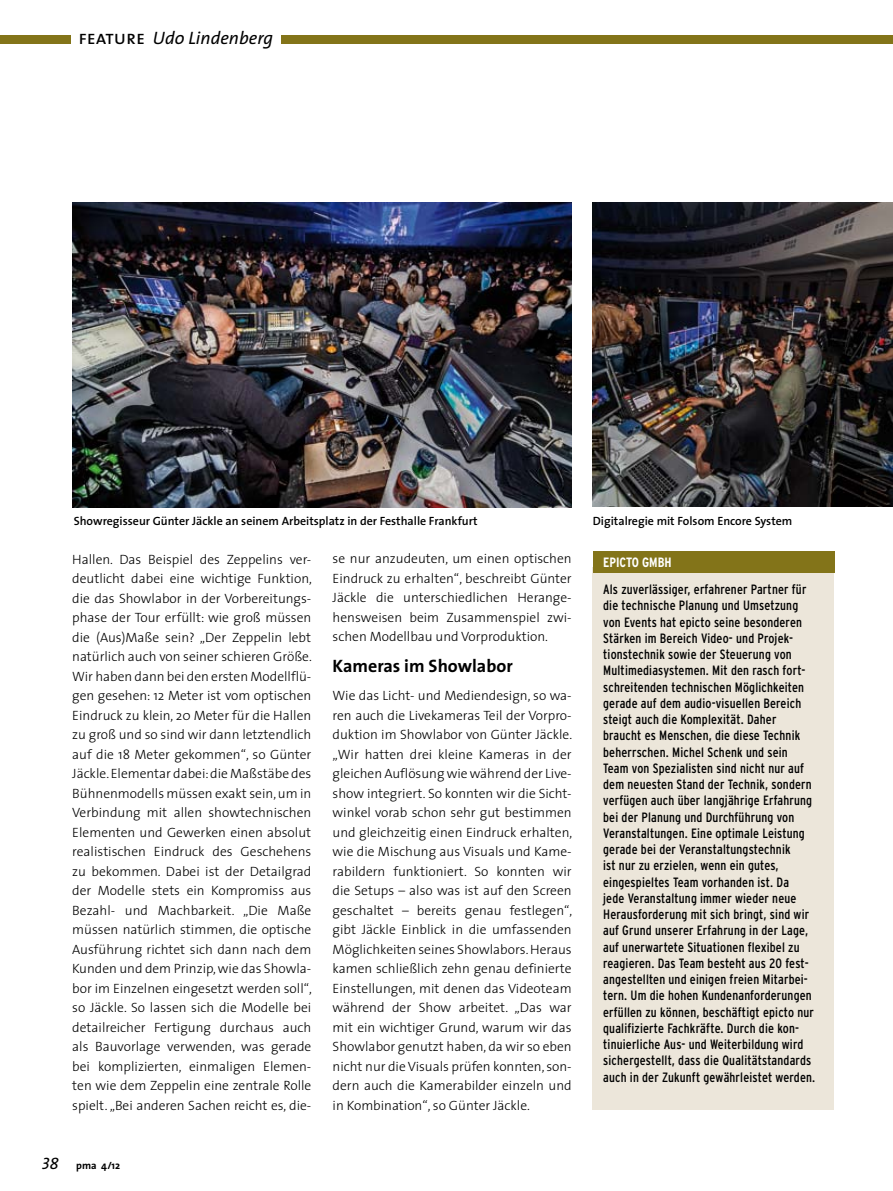
<style>
.page{position:relative;width:893px;height:1191px;background:#fff}
.page>*{position:absolute;margin:0;border:0;box-sizing:border-box;transform-origin:0 0}
.t1{font:italic 18px "The Sans";color:#000}
.t2{font:700 18px "The Sans";color:#000}
.t3{font:300 13.5px/19.5px "The Sans";color:#000;text-align:justify}
.t4{font:condensed 13.5px/16.2px "Interstate";letter-spacing:.015em;color:#000}
.t5{font:700 condensed 13.5px "Interstate";color:#fff}
.t6{font:600 12px "The Sans";color:#000}
.t7{font:700 10.5px "The Sans";color:#000}
.s1{font-family:"The Sans Caps";font-style:normal;font-size:19.5px}
.s2{font-family:"The Sans Caps";font-weight:400;font-style:italic;font-size:16.5px}
</style>
<div class="page">
<div style="left:0;top:36px;width:71px;height:8px;background:#837419"></div>
<div style="left:281px;top:36px;width:611px;height:8px;background:#837419"></div>
<img style="left:72px;top:203px;width:499px;height:304px">
<div style="left:593px;top:567px;width:241px;height:543px;background:#ece6da"></div>
<div style="left:593px;top:551px;width:241px;height:22px;background:#837419"></div>
<img style="left:592px;top:202px;width:300px;height:304px">
<h1 class="t1" style="left:78px;top:23px;width:196px"><span class="s1">feature</span> Udo Lindenberg</h1>
<p class="t6" style="left:74px;top:510px;width:406px">Showregisseur Günter Jäckle an seinem Arbeitsplatz in der Festhalle Frankfurt</p>
<p class="t6" style="left:593px;top:510px;width:201px">Digitalregie mit Folsom Encore System</p>
<p class="t3" style="left:72px;top:549px;width:241px">Hallen. Das Beispiel des Zeppelins ver&shy;deutlicht dabei eine wichtige Funktion, die das Showlabor in der Vorbereitungs&shy;phase der Tour erfüllt: wie groß müssen die (Aus)Maße sein? „Der Zeppelin lebt natürlich auch von seiner schieren Größe.<br>Wir haben dann bei den ersten Modellflü&shy;gen gesehen: 12 Meter ist vom optischen Eindruck zu klein, 20 Meter für die Hallen zu groß und so sind wir dann letztendlich auf die 18 Meter gekommen“, so Günter Jäckle. Elementar dabei: die Maßstäbe des Bühnenmodells müssen exakt sein, um in Verbindung mit allen showtechnischen Elementen und Gewerken einen absolut realistischen Eindruck des Geschehens zu bekommen. Dabei ist der Detailgrad der Modelle stets ein Kompromiss aus Bezahl- und Machbarkeit. „Die Maße müssen natürlich stimmen, die optische Ausführung richtet sich dann nach dem Kunden und dem Prinzip, wie das Showla&shy;bor im Einzelnen eingesetzt werden soll“, so Jäckle. So lassen sich die Modelle bei detailreicher Fertigung durchaus auch als Bauvorlage verwenden, was gerade bei komplizierten, einmaligen Elemen&shy;ten wie dem Zeppelin eine zentrale Rolle spielt. „Bei anderen Sachen reicht es, die-</p>
<p class="t3" style="left:333px;top:548px;width:241px">se nur anzudeuten, um einen optischen Eindruck zu erhalten“, beschreibt Günter Jäckle die unterschiedlichen Herange&shy;hensweisen beim Zusammenspiel zwi&shy;schen Modellbau und Vorproduktion.</p>
<h1 class="t2" style="left:333px;top:650px;width:182px">Kameras im Showlabor</h1>
<p class="t3" style="left:333px;top:685px;width:241px">Wie das Licht- und Mediendesign, so wa&shy;ren auch die Livekameras Teil der Vorpro&shy;duktion im Showlabor von Günter Jäckle. „Wir hatten drei kleine Kameras in der gleichen Auflösung wie während der Live&shy;show integriert. So konnten wir die Sicht&shy;winkel vorab schon sehr gut bestimmen und gleichzeitig einen Eindruck erhalten, wie die Mischung aus Visuals und Kame&shy;rabildern funktioniert. So konnten wir die Setups – also was ist auf den Screen geschaltet – bereits genau festlegen“, gibt Jäckle Einblick in die umfassenden Möglichkeiten seines Showlabors. Heraus kamen schließlich zehn genau definierte Einstellungen, mit denen das Videoteam während der Show arbeitet. „Das war mit ein wichtiger Grund, warum wir das Showlabor genutzt haben, da wir so eben nicht nur die Visuals prüfen konnten, son&shy;dern auch die Kamerabilder einzeln und in Kombination“, so Günter Jäckle.</p>
<p class="t7" style="left:42px;top:1156px;width:80px"><span class="s2">38</span> pma 4/12</p>
<p class="t5" style="left:603px;top:554px;width:70px">EPICTO GMBH</p>
<p class="t4" style="left:603px;top:581px;width:214px">Als zuverlässiger, erfahrener Partner für die technische Planung und Umsetzung von Events hat epicto seine besonderen Stärken im Bereich Video- und Projek&shy;tionstechnik sowie der Steuerung von Multimediasystemen. Mit den rasch fort&shy;schreitenden technischen Möglichkeiten gerade auf dem audio-visuellen Bereich steigt auch die Komplexität. Daher braucht es Menschen, die diese Technik beherrschen. Michel Schenk und sein Team von Spezialisten sind nicht nur auf dem neuesten Stand der Technik, sondern verfügen auch über langjährige Erfahrung bei der Planung und Durchführung von Veranstaltungen. Eine optimale Leistung gerade bei der Veranstaltungstechnik<br>ist nur zu erzielen, wenn ein gutes, eingespieltes Team vorhanden ist. Da<br>jede Veranstaltung immer wieder neue Herausforderung mit sich bringt, sind wir auf Grund unserer Erfahrung in der Lage, auf unerwartete Situationen flexibel zu reagieren. Das Team besteht aus 20 fest&shy;angestellten und einigen freien Mitarbei&shy;tern. Um die hohen Kundenanforderungen erfüllen zu können, beschäftigt epicto nur qualifizierte Fachkräfte. Durch die kon&shy;tinuierliche Aus- und Weiterbildung wird sichergestellt, dass die Qualitätstandards auch in der Zukunft gewährleistet werden.</p>
</div>
